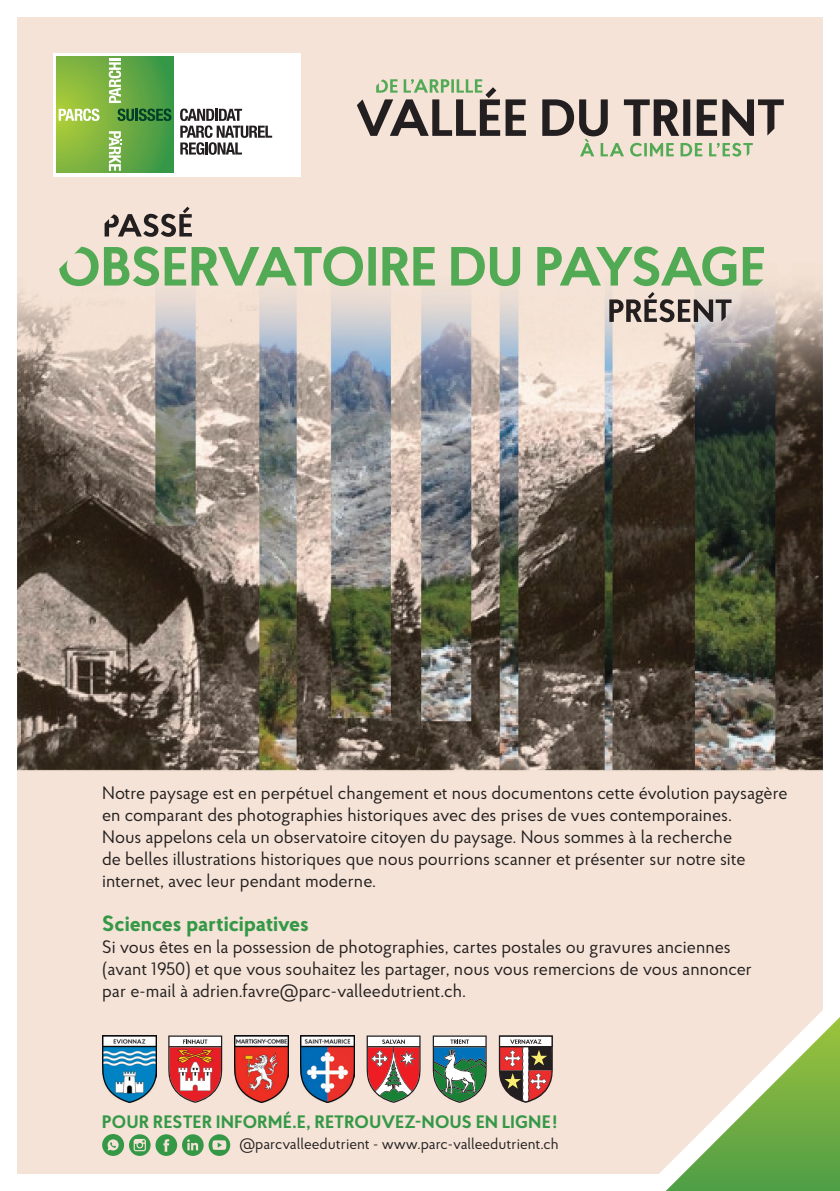
<style>
.page{position:relative;width:840px;height:1191px;background:#fff}
.page>*{position:absolute;margin:0;border:0;box-sizing:border-box;transform-origin:0 0}
.t1{font:700 22px "Proba Pro";color:#359847}
.t2{font:18px/22px "Proba Pro";color:#231f20}
.t3{font:700 18px "Proba Pro";letter-spacing:.02em;color:#359847}
.t4{font:15.2px "Proba Pro";color:#231f20}
</style>
<div class="page">
<img style="left:17px;top:17px;width:805px;height:1157px">
<svg style="left:590px;top:938px;width:249px;height:253px;background:#d4d8b7"></svg>
<div style="left:53px;top:53px;width:247px;height:124px;background:#fff"></div>
<svg style="left:56px;top:56px;width:118px;height:117px"></svg>
<svg style="left:57px;top:57px;width:116px;height:116px;background:#6ead42"></svg>
<svg style="left:109px;top:131px;width:13px;height:40px"></svg>
<svg style="left:109px;top:59px;width:12px;height:44px"></svg>
<svg style="left:59px;top:109px;width:40px;height:12px"></svg>
<svg style="left:117px;top:109px;width:54px;height:12px"></svg>
<svg style="left:180px;top:109px;width:92px;height:46px"></svg>
<svg style="left:356px;top:79px;width:427px;height:78px;background:#c2b8ab"></svg>
<svg style="left:59px;top:246px;width:704px;height:40px;background:#acc99c"></svg>
<svg style="left:104px;top:207px;width:88px;height:30px;background:#a99d95"></svg>
<svg style="left:609px;top:292px;width:122px;height:30px;background:#a29891"></svg>
<svg style="left:168px;top:1035px;width:54px;height:67px"></svg>
<img style="left:234px;top:1035px;width:54px;height:67px">
<img style="left:300px;top:1035px;width:54px;height:67px">
<img style="left:102px;top:1035px;width:54px;height:67px">
<svg style="left:432px;top:1035px;width:54px;height:67px"></svg>
<svg style="left:366px;top:1035px;width:54px;height:67px"></svg>
<svg style="left:498px;top:1035px;width:54px;height:67px"></svg>
<svg style="left:102px;top:1134px;width:128px;height:22px;background:#91bc8c"></svg>
<p class="t2" style="left:102px;top:781px;width:686px">Notre paysage est en perpétuel changement et nous documentons cette évolution paysagère en comparant des photographies historiques avec des prises de vues contemporaines.<br>Nous appelons cela un observatoire citoyen du paysage. Nous sommes à la recherche<br>de belles illustrations historiques que nous pourrions scanner et présenter sur notre site internet, avec leur pendant moderne.</p>
<p class="t1" style="left:102px;top:908px;width:208px">Sciences participatives</p>
<p class="t2" style="left:102px;top:935px;width:651px">Si vous êtes en la possession de photographies, cartes postales ou gravures anciennes (avant 1950) et que vous souhaitez les partager, nous vous remercions de vous annoncer par e-mail à adrien.favre@parc-valleedutrient.ch.</p>
<p class="t3" style="left:102px;top:1109px;width:456px">POUR RESTER INFORMÉ.E, RETROUVEZ-NOUS EN LIGNE !</p>
<p class="t4" style="left:239px;top:1134px;width:321px">@parcvalleedutrient - www.parc-valleedutrient.ch</p>
</div>
